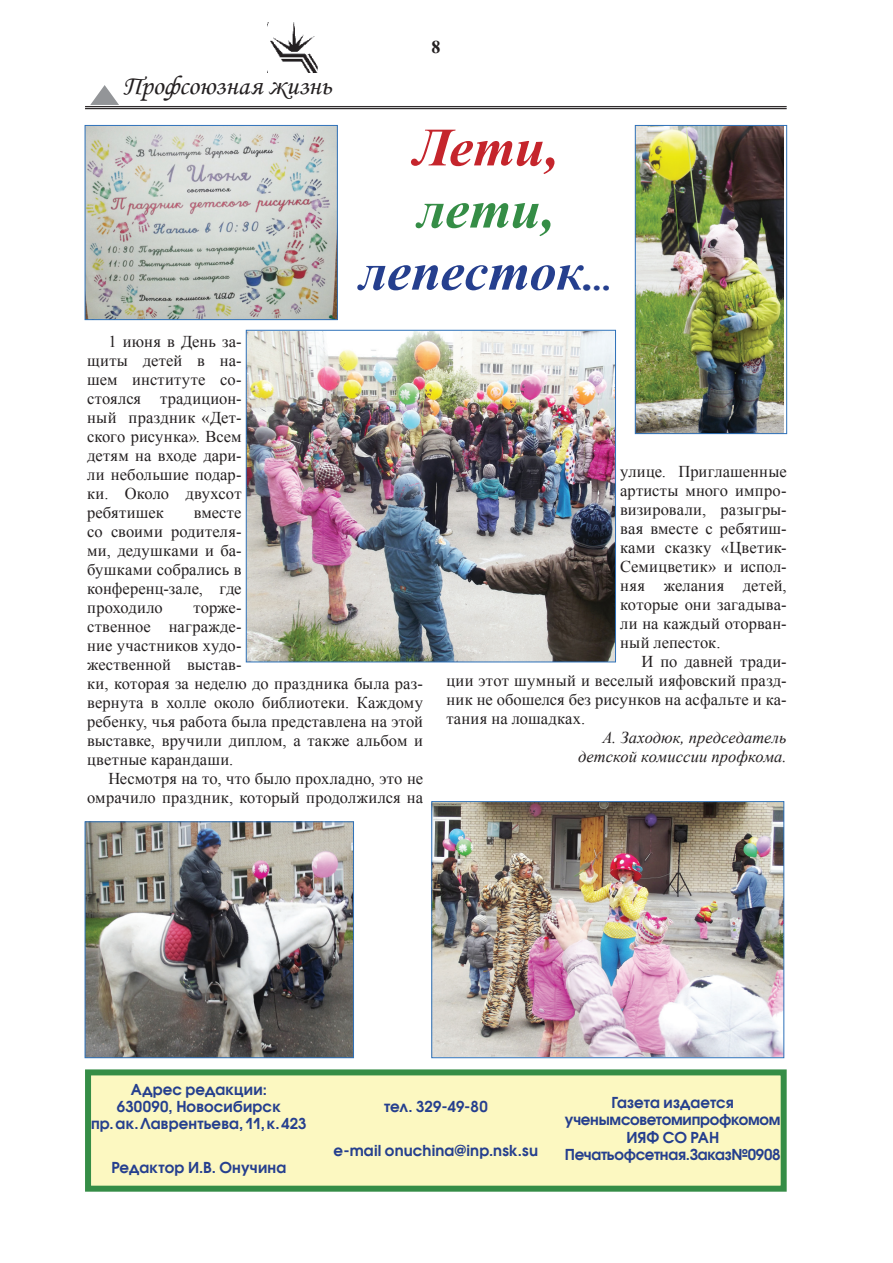
<style>
.page{position:relative;width:893px;height:1263px;background:#fff}
.page>*{position:absolute;margin:0;border:0;box-sizing:border-box;transform-origin:0 0}
.t1{font:italic 700 54px/62.1px "Times New Roman";letter-spacing:-.01em;color:#253f8e;text-align:center}
.t2{font:italic 700 54px "Times New Roman";color:#c5252c}
.t3{font:27px "Monotype Corsiva";letter-spacing:-.005em;color:#231f20}
.t4{font:700 18px "Times New Roman";color:#231f20}
.t5{font:16.5px/18.9px "Times New Roman";letter-spacing:.005em;color:#231f20;text-align:justify}
.t6{font:italic 16.5px/19px "Times New Roman";color:#231f20;text-align:right}
.t7{font:700 15px/17.2px "Avantgarde Gothic";letter-spacing:.005em;color:#253f8e;text-align:center}
.t8{font:700 15px/17.2px "Avantgarde Gothic";letter-spacing:-.015em;color:#253f8e;text-align:center}
.s1{color:#358d46}
.s2{font-size:45px}
.s3{font-size:36px}
</style>
<div class="page">
<img style="left:268px;top:23px;width:50px;height:49px">
<div style="left:88px;top:1072px;width:696px;height:117px;background:#fcf8c1"></div>
<div style="left:85px;top:1069px;width:702px;height:123px;border:6px solid #358d46"></div>
<hr style="left:85px;top:106px;width:702px;height:1px;background:#231f20">
<hr style="left:85px;top:108px;width:702px;height:1px;background:#231f20">
<svg style="left:90px;top:85px;width:29px;height:20px"></svg>
<img style="left:248px;top:332px;width:366px;height:328px">
<div style="left:246px;top:330px;width:370px;height:332px;border:1px solid #2e71b9"></div>
<img style="left:87px;top:127px;width:249px;height:191px">
<div style="left:85px;top:125px;width:253px;height:195px;border:1px solid #2e71b9"></div>
<img style="left:637px;top:127px;width:146px;height:305px">
<div style="left:635px;top:125px;width:152px;height:309px;border:1px solid #2e71b9"></div>
<img style="left:87px;top:823px;width:265px;height:233px">
<div style="left:85px;top:821px;width:269px;height:237px;border:1px solid #2e71b9"></div>
<img style="left:433px;top:803px;width:349px;height:253px">
<div style="left:431px;top:801px;width:353px;height:257px;border:1px solid #2e71b9"></div>
<h2 class="t3" style="left:123px;top:69px;width:210px">Профсоюзная жизнь</h2>
<p class="t4" style="left:431px;top:35px;width:10px">8</p>
<h1 class="t2" style="left:414px;top:110px;width:146px">Лети,</h1>
<h1 class="t1" style="left:360px;top:177px;width:254px"><span class="s1">лети, </span>лепесток<span class="s2">.</span><span class="s3">..</span></h1>
<p class="t5" style="left:87px;top:332px;width:156px;text-indent:21px">1 июня в День за&shy;щиты детей в на&shy;шем институте со&shy;стоялся традицион&shy;ный праздник «Дет&shy;ского рисунка». Всем детям на входе дари&shy;ли небольшие подар&shy;ки. Около двухсот ребятишек</p>
<p class="t5" style="left:87px;top:503px;width:156px;text-indent:107px">вместе со своими родителя&shy;ми, дедушками и ба&shy;бушками собрались в конференц-зале, где проходило</p>
<p class="t5" style="left:87px;top:598px;width:337px;text-align:left;text-indent:106px">торже-<br>ственное награжде-<br>ние участников худо-<br>жественной выстав-<br>ки, которая за неделю до праздника была раз&shy;вернута в холле около библиотеки. Каждому ребенку, чья работа была представлена на этой выставке, вручили диплом, а также альбом и цветные карандаши.</p>
<p class="t5" style="left:87px;top:768px;width:337px;text-align:right">Несмотря на то, что было прохладно, это не омрачило праздник, который продолжился на</p>
<p class="t5" style="left:620px;top:462px;width:168px">улице. Приглашенные артисты много импро&shy;визировали, разыгры&shy;вая вместе с ребятиш&shy;ками сказку «Цветик-Семицветик» и испол&shy;няя желания детей, которые они загадыва&shy;ли на каждый оторван&shy;ный лепесток.</p>
<p class="t5" style="left:446px;top:652px;width:342px;text-indent:195px">И по давней тради&shy;ции этот шумный и веселый ияфовский празд&shy;ник не обошелся без рисунков на асфальте и ка&shy;тания на лошадках.</p>
<p class="t6" style="left:578px;top:727px;width:210px">А. Заходюк, председатель детской комиссии профкома.</p>
<p class="t7" style="left:91px;top:1080px;width:217px">Адрес редакции:<br>630090, Новосибирск пр.ак.Лаврентьева, 11, к. 423</p>
<p class="t7" style="left:111px;top:1159px;width:176px">Редактор И.В. Онучина</p>
<p class="t7" style="left:384px;top:1097px;width:105px">тел. 329-49-80</p>
<p class="t7" style="left:334px;top:1142px;width:206px">e-mail onuchina@inp.nsk.su</p>
<p class="t8" style="left:565px;top:1094px;width:217px">Газета издается<br>ученым советом и профкомом<br>ИЯФ СО РАН<br>Печать офсетная. Заказ № 0908</p>
</div>
